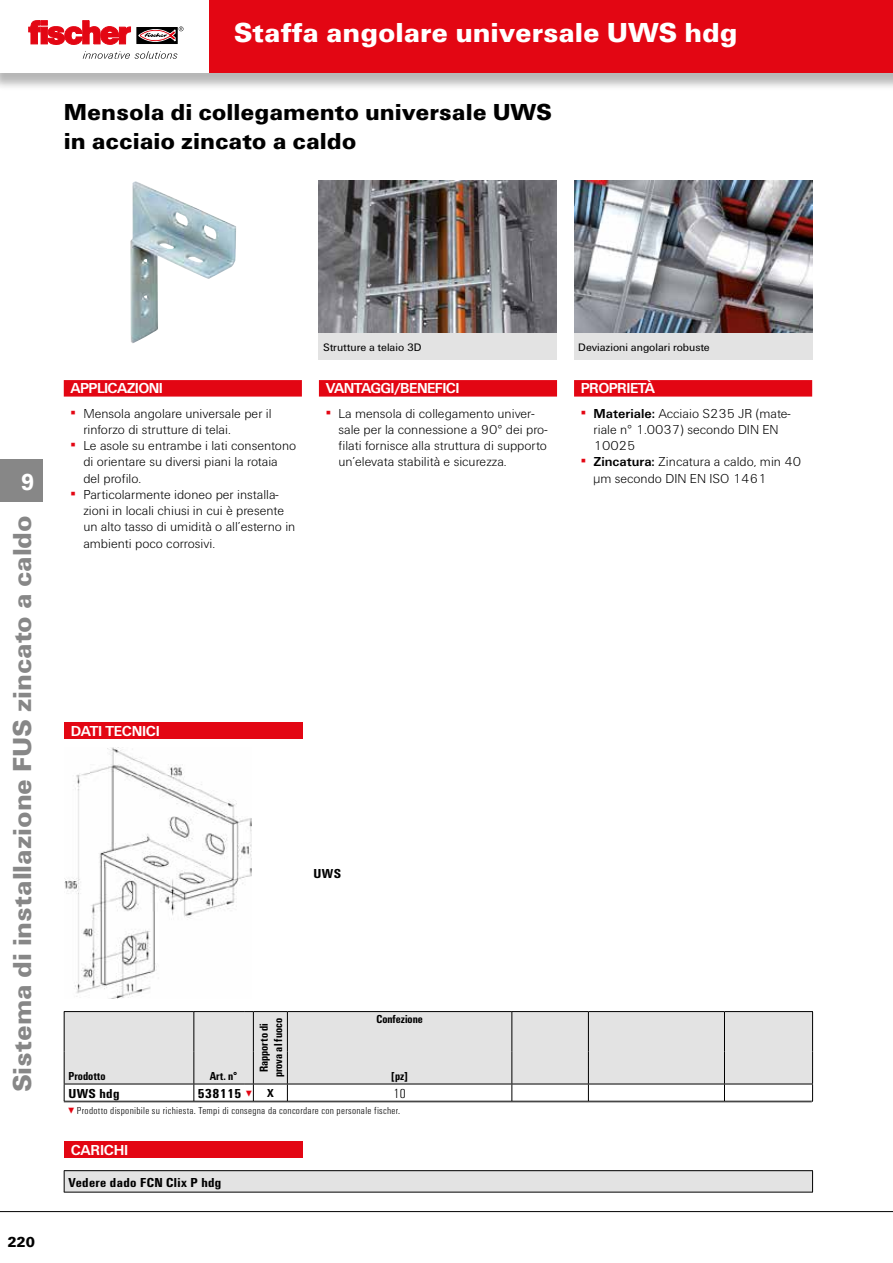
<style>
.page{position:relative;width:893px;height:1263px;background:#fff}
.page>*{position:absolute;margin:0;border:0;box-sizing:border-box;transform-origin:0 0}
.t1{font:900 28.5px "Fi We";color:#fff}
.t2{font:900 27px "Fi We";color:#878787}
.t3{font:900 24px/28.8px "Fi We";color:#000}
.t4{font:900 24px "Fi We";color:#fff;scale:.88 1}
.t5{font:700 15px "Fi We";letter-spacing:-.04em;color:#fff}
.t6{font:700 15px "Fi We";letter-spacing:-.02em;color:#fff}
.t7{font:900 15px "Fi We";color:#000}
.t8{font:300 13.5px/16.2px "Fi We";color:#000}
.t9{font:700 condensed 13.5px "Fi We";letter-spacing:.025em;color:#000;scale:1.1 1}
.t10{font:300 condensed 13.5px "Fi We";color:#000;scale:1.1 1}
.t11{font:700 condensed 12px/14.4px "Fi We";color:#000;text-align:center}
.t12{font:11.25px "Fi We";color:#000}
.t13{font:300 condensed 10.5px "Fi We";letter-spacing:.025em;color:#000;scale:1.1 1}
.s1{font-weight:400;color:#e30613}
.s2{font-weight:700}
.s3{font-size:10.5px;color:#e30613}
.s4{font-size:12px}
.s5{font-weight:700;color:#e30613}
</style>
<div class="page">
<hr style="left:0;top:1211px;width:893px;height:1px;background:#000">
<div style="left:0;top:0;width:893px;height:91px;background:#000;opacity:.29"></div>
<div style="left:0;top:0;width:893px;height:72px;background:#e30613"></div>
<div style="left:0;top:0;width:208px;height:72px;background:#fff"></div>
<svg style="left:137px;top:27px;width:41px;height:17px"></svg>
<svg style="left:29px;top:21px;width:102px;height:24px"></svg>
<svg style="left:139px;top:26px;width:44px;height:15px"></svg>
<svg style="left:83px;top:51px;width:94px;height:8px"></svg>
<div style="left:0;top:459px;width:43px;height:43px;background:#878787"></div>
<img style="left:319px;top:180px;width:238px;height:153px">
<img style="left:574px;top:180px;width:238px;height:153px">
<img style="left:130px;top:181px;width:106px;height:162px">
<div style="left:319px;top:333px;width:238px;height:27px;background:#e3e3e3"></div>
<div style="left:574px;top:333px;width:238px;height:27px;background:#e3e3e3"></div>
<div style="left:65px;top:1012px;width:747px;height:39px;background:#e3e3e3"></div>
<hr style="left:193px;top:1012px;width:1px;height:39px;background:#000">
<hr style="left:287px;top:1012px;width:1px;height:39px;background:#000">
<hr style="left:64px;top:1012px;width:1px;height:39px;background:#000">
<hr style="left:64px;top:1011px;width:130px;height:1px;background:#000">
<hr style="left:194px;top:1011px;width:51px;height:1px;background:#000">
<hr style="left:253px;top:1011px;width:34px;height:1px;background:#000">
<hr style="left:287px;top:1011px;width:225px;height:1px;background:#000">
<hr style="left:512px;top:1011px;width:76px;height:1px;background:#000">
<hr style="left:588px;top:1011px;width:136px;height:1px;background:#000">
<hr style="left:724px;top:1011px;width:89px;height:1px;background:#000">
<hr style="left:253px;top:1012px;width:1px;height:39px;background:#000">
<hr style="left:511px;top:1012px;width:1px;height:39px;background:#000">
<hr style="left:588px;top:1012px;width:1px;height:39px;background:#000">
<hr style="left:724px;top:1012px;width:1px;height:39px;background:#000">
<hr style="left:812px;top:1012px;width:1px;height:39px;background:#000">
<svg style="left:64px;top:1051px;width:749px;height:51px"></svg>
<div style="left:64px;top:722px;width:238px;height:17px;background:#e30613"></div>
<img style="left:64px;top:748px;width:187px;height:251px">
<hr style="left:64px;top:1101px;width:748px;height:1px;background:#000">
<div style="left:64px;top:1171px;width:749px;height:21px;background:#e3e3e3"></div>
<hr style="left:64px;top:1192px;width:749px;height:1px;background:#000">
<svg style="left:64px;top:1171px;width:1px;height:21px"></svg>
<hr style="left:64px;top:1170px;width:749px;height:1px;background:#000">
<svg style="left:812px;top:1171px;width:1px;height:21px"></svg>
<div style="left:64px;top:1141px;width:238px;height:16px;background:#e30613"></div>
<div style="left:319px;top:380px;width:238px;height:17px;background:#e30613"></div>
<div style="left:574px;top:380px;width:238px;height:17px;background:#e30613"></div>
<div style="left:64px;top:380px;width:238px;height:17px;background:#e30613"></div>
<h1 class="t1" style="left:234px;top:16px;width:505px">Staffa angolare universale UWS hdg</h1>
<h3 class="t3" style="left:64px;top:98px;width:490px">Mensola di collegamento universale UWS in acciaio zincato a caldo</h3>
<h3 class="t4" style="left:21px;top:468px;width:16px">9</h3>
<h2 class="t2" style="left:7px;top:1092px;width:579px;rotate:-90deg">Sistema di installazione FUS zincato a caldo</h2>
<p class="t7" style="left:7px;top:1234px;width:29px">220</p>
<p class="t5" style="left:71px;top:380px;width:94px">APPLICAZIONI</p>
<p class="t8" style="left:83px;top:405px;width:190px;text-indent:-13px"><span class="s1">▪</span> Mensola angolare universale per il rinforzo di strutture di telai.</p>
<p class="t8" style="left:83px;top:438px;width:214px;text-indent:-13px"><span class="s1">▪</span> Le asole su entrambe i lati consentono di orientare su diversi piani la rotaia del profilo.</p>
<p class="t8" style="left:83px;top:486px;width:214px;text-indent:-13px"><span class="s1">▪</span> Particolarmente idoneo per installa&shy;zioni in locali chiusi in cui è presente un alto tasso di umidità o all’esterno in ambienti poco corrosivi.</p>
<p class="t12" style="left:323px;top:341px;width:100px">Strutture a telaio 3D</p>
<p class="t12" style="left:578px;top:341px;width:133px">Deviazioni angolari robuste</p>
<p class="t5" style="left:326px;top:380px;width:135px">VANTAGGI/BENEFICI</p>
<p class="t8" style="left:338px;top:405px;width:210px;text-indent:-13px"><span class="s1">▪</span> La mensola di collegamento univer&shy;sale per la connessione a 90° dei pro&shy;filati fornisce alla struttura di supporto un’elevata stabilità e sicurezza.</p>
<p class="t5" style="left:581px;top:380px;width:76px">PROPRIETÀ</p>
<p class="t8" style="left:594px;top:405px;width:198px;text-indent:-13px"><span class="s1">▪</span> <span class="s2">Materiale:</span> Acciaio S235 JR (mate&shy;riale n° 1.0037) secondo DIN EN<br>10025</p>
<p class="t8" style="left:594px;top:454px;width:209px;text-indent:-13px"><span class="s1">▪</span> <span class="s2">Zincatura:</span> Zincatura a caldo, min 40 µm secondo DIN EN ISO 1461</p>
<p class="t6" style="left:71px;top:723px;width:90px">DATI TECNICI</p>
<p class="t9" style="left:314px;top:866px;width:27px">UWS</p>
<p class="t11" style="left:257px;top:1077px;width:61px;rotate:-90deg">Rapporto di prova al fuoco</p>
<p class="t11" style="left:376px;top:1011px;width:48px">Confezione</p>
<p class="t11" style="left:68px;top:1068px;width:39px">Prodotto</p>
<p class="t11" style="left:210px;top:1068px;width:29px">Art. n°</p>
<p class="t11" style="left:391px;top:1068px;width:18px">[pz]</p>
<p class="t9" style="left:68px;top:1085px;width:48px">UWS hdg</p>
<p class="t9" style="left:198px;top:1085px;width:71px">538115 <span class="s3">▼</span> <span class="s4">X</span></p>
<p class="t10" style="left:393px;top:1086px;width:13px">10</p>
<p class="t13" style="left:68px;top:1105px;width:304px"><span class="s5">▼</span> Prodotto disponibile su richiesta. Tempi di consegna da concordare con personale fischer.</p>
<p class="t6" style="left:71px;top:1141px;width:59px">CARICHI</p>
<p class="t9" style="left:68px;top:1174px;width:141px">Vedere dado FCN Clix P hdg</p>
</div>
